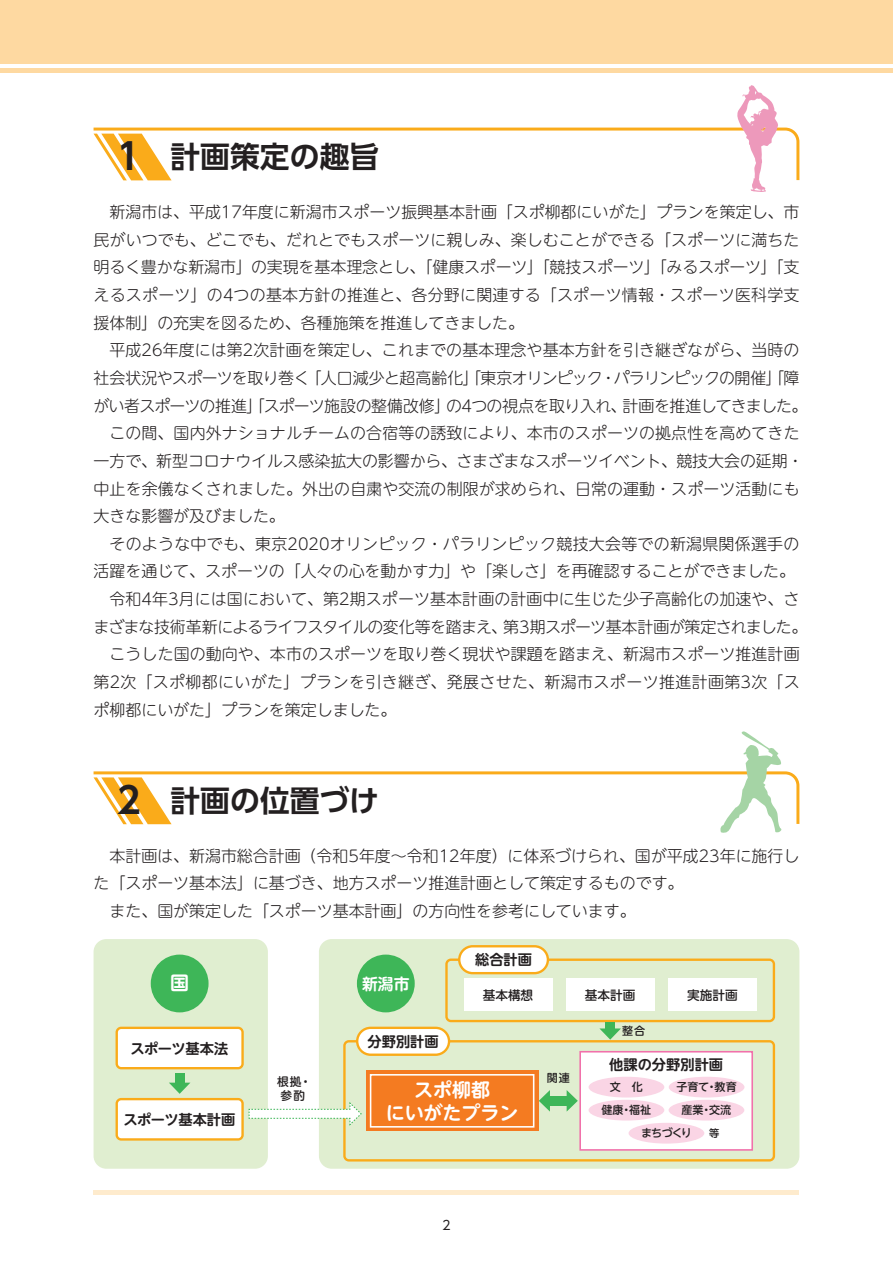
<style>
.page{position:relative;width:893px;height:1263px;background:#fff}
.page>*{position:absolute;margin:0;border:0;box-sizing:border-box;transform-origin:0 0}
.t1{font:700 29.7px "UD Shin Go Pr 6 N De";color:#231f20}
.t2{font:700 18.9px/22.2px "UD Shin M Go Pr 6 N De";color:#fff;text-align:center}
.t3{font:300 15.9px/27.6px "UD Shin M Go Pr 6 N";color:#231f20;text-align:justify}
.t4{font:300 15.9px "UD Shin M Go Pr 6 N";letter-spacing:-.03em;color:#231f20}
.t5{font:300 15.9px "UD Shin M Go Pr 6 N";letter-spacing:.025em;color:#231f20}
.t6{font:700 15.75px "UD Shin M Go Pr 6 N De";color:#fff}
.t7{font:700 14.25px "UD Shin M Go Pr 6 N De";color:#231f20}
.t8{font:700 14.25px "UD Shin M Go Pr 6 N De";letter-spacing:-.02em;color:#231f20}
.t9{font:700 14.25px "UD Shin M Go Pr 6 N De";letter-spacing:-.03em;color:#231f20}
.t10{font:12.75px "MO Clear Tone SG";color:#231f20}
.t11{font:500 12.6px "UD Shin M Go Pr 6 N";color:#231f20}
.t12{font:500 11.7px/13.8px "UD Shin M Go Pr 6 N";color:#231f20}
.t13{font:500 11.1px "UD Shin M Go Pr 6 N";color:#231f20}
.t14{font:500 11.1px/23px "UD Shin M Go Pr 6 N";letter-spacing:-.06em;color:#231f20}
.t15{font:500 10.2px "UD Shin M Go Pr 6 N";color:#231f20}
.s1{font-size:36.15px}
</style>
<div class="page">
<svg style="left:93px;top:731px;width:707px;height:102px"></svg>
<svg style="left:93px;top:85px;width:707px;height:107px"></svg>
<div style="left:319px;top:939px;width:480px;height:230px;background:#e0eed0;border-radius:13px"></div>
<div style="left:357px;top:954px;width:58px;height:58px;background:#3eb658;border-radius:50%"></div>
<div style="left:343px;top:1040px;width:432px;height:121px;border:2px solid #faab1a;border-radius:4px"></div>
<div style="left:548px;top:1096px;width:21px;height:9px;background:#3eb658"></div>
<svg style="left:567px;top:1090px;width:11px;height:21px"></svg>
<svg style="left:539px;top:1090px;width:11px;height:21px"></svg>
<div style="left:366px;top:1070px;width:172px;height:61px;background:#f47b21"></div>
<div style="left:370px;top:1074px;width:164px;height:53px;border:2px solid #fff"></div>
<div style="left:357px;top:1028px;width:92px;height:27px;background:#fff;border-radius:13px"></div>
<div style="left:356px;top:1027px;width:94px;height:29px;border:2px solid #faab1a;border-radius:13px"></div>
<div style="left:580px;top:1052px;width:172px;height:98px;background:#fff"></div>
<div style="left:579px;top:1051px;width:174px;height:100px;border:2px solid #f171ab"></div>
<div style="left:669px;top:1077px;width:75px;height:20px;background:#fad5e5;border-radius:50%"></div>
<div style="left:589px;top:1100px;width:75px;height:20px;background:#fad5e5;border-radius:50%"></div>
<div style="left:629px;top:1123px;width:75px;height:20px;background:#fad5e5;border-radius:50%"></div>
<div style="left:669px;top:1100px;width:75px;height:20px;background:#fad5e5;border-radius:50%"></div>
<div style="left:589px;top:1077px;width:75px;height:20px;background:#fad5e5;border-radius:50%"></div>
<div style="left:445px;top:958px;width:330px;height:64px;border:2px solid #faab1a;border-radius:4px"></div>
<div style="left:459px;top:946px;width:89px;height:27px;background:#fff;border-radius:13px"></div>
<div style="left:458px;top:945px;width:91px;height:29px;border:2px solid #faab1a;border-radius:13px"></div>
<div style="left:464px;top:979px;width:88px;height:32px;background:#fff"></div>
<div style="left:566px;top:978px;width:88px;height:32px;background:#fff"></div>
<div style="left:668px;top:978px;width:89px;height:32px;background:#fff"></div>
<div style="left:94px;top:939px;width:174px;height:230px;background:#e0eed0;border-radius:13px"></div>
<div style="left:151px;top:954px;width:58px;height:58px;background:#3eb658;border-radius:50%"></div>
<div style="left:117px;top:1028px;width:126px;height:40px;background:#fff;border-radius:4px"></div>
<div style="left:116px;top:1027px;width:128px;height:42px;border:2px solid #faab1a;border-radius:4px"></div>
<div style="left:117px;top:1099px;width:126px;height:40px;background:#fff;border-radius:4px"></div>
<div style="left:116px;top:1098px;width:128px;height:42px;border:2px solid #faab1a;border-radius:4px"></div>
<div style="left:175px;top:1073px;width:9px;height:12px;background:#3eb658"></div>
<svg style="left:169px;top:1083px;width:21px;height:11px"></svg>
<svg style="left:248px;top:1101px;width:114px;height:25px"></svg>
<div style="left:606px;top:1023px;width:9px;height:8px;background:#3eb658"></div>
<svg style="left:599px;top:1028px;width:22px;height:12px"></svg>
<div style="left:0;top:0;width:893px;height:64px;background:#fed9a1"></div>
<hr style="left:0;top:68px;width:893px;height:4px;background:#fed9a1">
<hr style="left:94px;top:1191px;width:705px;height:4px;background:#feebcd">
<h1 class="t1" style="left:117px;top:132px;width:264px"><span class="s1">1</span>　計画策定の趣旨</h1>
<p class="t3" style="left:94px;top:197px;width:707px;text-indent:16px">新潟市は、平成17年度に新潟市スポーツ振興基本計画「スポ柳都にいがた」プランを策定し、市民がいつでも、どこでも、だれとでもスポーツに親しみ、楽しむことができる「スポーツに満ちた明るく豊かな新潟市」の実現を基本理念とし、「健康スポーツ」「競技スポーツ」「みるスポーツ」「支えるスポーツ」の4つの基本方針の推進と、各分野に関連する「スポーツ情報・スポーツ医科学支援体制」の充実を図るため、各種施策を推進してきました。</p>
<p class="t3" style="left:109px;top:336px;width:691px">平成26年度には第2次計画を策定し、これまでの基本理念や基本方針を引き継ぎながら、当時の</p>
<p class="t4" style="left:94px;top:365px;width:707px">社会状況やスポーツを取り巻く「人口減少と超高齢化」「東京オリンピック・パラリンピックの開催」「障</p>
<p class="t4" style="left:94px;top:393px;width:715px">がい者スポーツの推進」「スポーツ施設の整備改修」の4つの視点を取り入れ、計画を推進してきました。</p>
<p class="t3" style="left:109px;top:418px;width:692px">この間、国内外ナショナルチームの合宿等の誘致により、本市のスポーツの拠点性を高めてきた</p>
<p class="t3" style="left:94px;top:446px;width:711px">一方で、新型コロナウイルス感染拡大の影響から、さまざまなスポーツイベント、競技大会の延期・</p>
<p class="t3" style="left:94px;top:474px;width:708px">中止を余儀なくされました。外出の自粛や交流の制限が求められ、日常の運動・スポーツ活動にも</p>
<p class="t3" style="left:94px;top:501px;width:193px">大きな影響が及びました。</p>
<p class="t3" style="left:109px;top:529px;width:691px">そのような中でも、東京2020オリンピック・パラリンピック競技大会等での新潟県関係選手の</p>
<p class="t3" style="left:94px;top:557px;width:703px">活躍を通じて、スポーツの「人々の心を動かす力」や「楽しさ」を再確認することができました。</p>
<p class="t3" style="left:109px;top:584px;width:691px">令和4年3月には国において、第2期スポーツ基本計画の計画中に生じた少子高齢化の加速や、さ</p>
<p class="t4" style="left:94px;top:614px;width:715px">まざまな技術革新によるライフスタイルの変化等を踏まえ、第3期スポーツ基本計画が策定されました。</p>
<p class="t3" style="left:109px;top:640px;width:692px">こうした国の動向や、本市のスポーツを取り巻く現状や課題を踏まえ、新潟市スポーツ推進計画</p>
<p class="t5" style="left:94px;top:669px;width:708px">第2次「スポ柳都にいがた」プランを引き継ぎ、発展させた、新潟市スポーツ推進計画第3次「ス</p>
<p class="t3" style="left:94px;top:695px;width:304px">ポ柳都にいがた」プランを策定しました。</p>
<h1 class="t1" style="left:117px;top:776px;width:263px"><span class="s1">2</span>　計画の位置づけ</h1>
<p class="t3" style="left:109px;top:841px;width:691px">本計画は、新潟市総合計画（令和5年度～令和12年度）に体系づけられ、国が平成23年に施行し</p>
<p class="t3" style="left:94px;top:868px;width:591px">た「スポーツ基本法」に基づき、地方スポーツ推進計画として策定するものです。</p>
<p class="t3" style="left:109px;top:896px;width:528px">また、国が策定した「スポーツ基本計画」の方向性を参考にしています。</p>
<p class="t2" style="left:170px;top:971px;width:20px">国</p>
<p class="t9" style="left:131px;top:1036px;width:99px">スポーツ基本法</p>
<p class="t8" style="left:123px;top:1107px;width:113px">スポーツ基本計画</p>
<p class="t12" style="left:277px;top:1074px;width:36px">根拠・参酌</p>
<p class="t6" style="left:362px;top:971px;width:49px">新潟市</p>
<p class="t7" style="left:368px;top:1029px;width:73px">分野別計画</p>
<p class="t7" style="left:475px;top:947px;width:58px">総合計画</p>
<p class="t11" style="left:483px;top:984px;width:52px">基本構想</p>
<p class="t11" style="left:585px;top:984px;width:52px">基本計画</p>
<p class="t11" style="left:687px;top:984px;width:52px">実施計画</p>
<p class="t13" style="left:622px;top:1021px;width:25px">整合</p>
<p class="t2" style="left:386px;top:1078px;width:134px">スポ柳都<br>にいがたプラン</p>
<p class="t13" style="left:547px;top:1069px;width:25px">関連</p>
<p class="t7" style="left:609px;top:1052px;width:115px">他課の分野別計画</p>
<p class="t13" style="left:676px;top:1078px;width:62px">子育て・教育</p>
<p class="t14" style="left:641px;top:1098px;width:52px;text-indent:-40px">健康・福祉<br>まちづくり</p>
<p class="t13" style="left:610px;top:1078px;width:35px">文　化</p>
<p class="t13" style="left:682px;top:1101px;width:51px">産業・交流</p>
<p class="t15" style="left:709px;top:1124px;width:12px">等</p>
<p class="t10" style="left:443px;top:1216px;width:9px">2</p>
</div>
